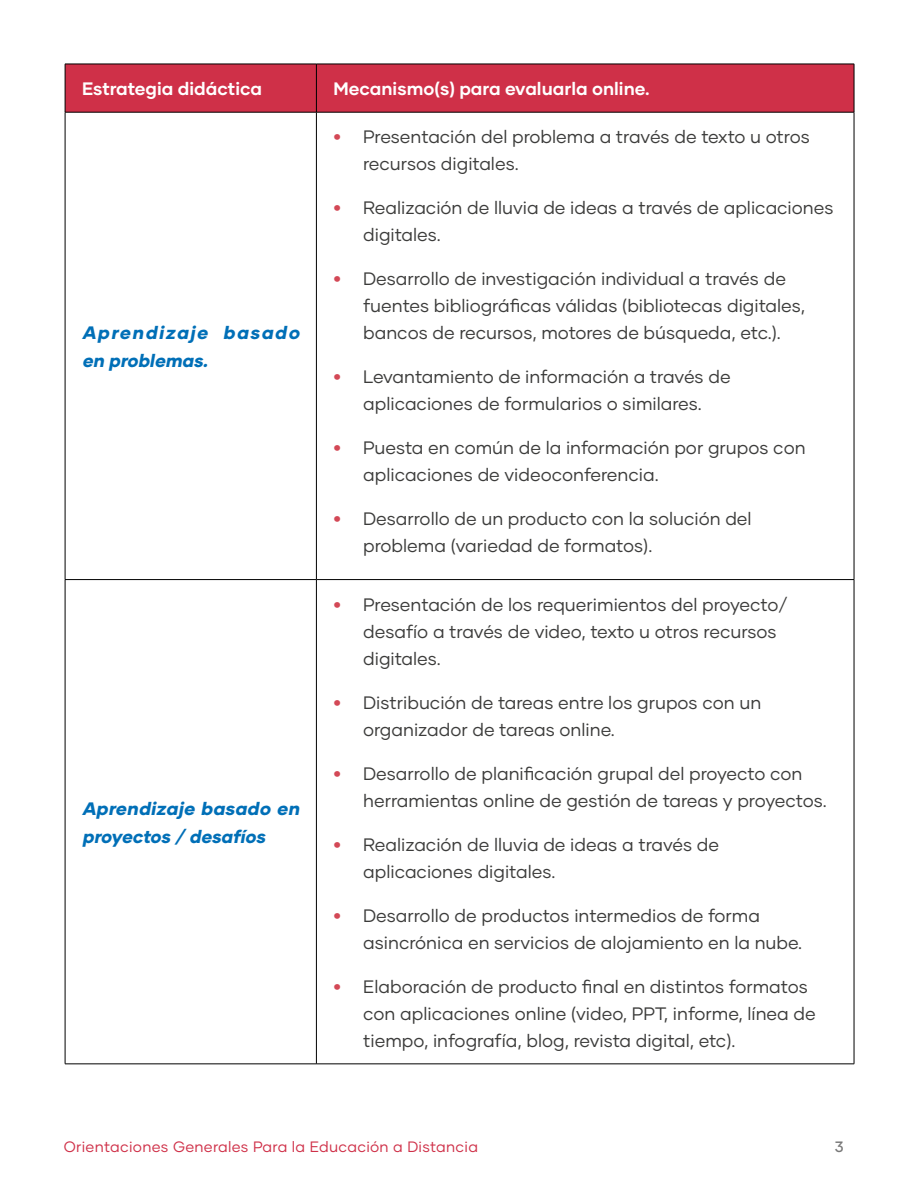
<style>
.page{position:relative;width:918px;height:1188px;background:#fff}
.page>*{position:absolute;margin:0;border:0;box-sizing:border-box;transform-origin:0 0}
.t1{font:18px/27px "Gilmer";color:#3c3c3b}
.t2{font:italic 800 18px/28.5px "Gilmer";color:#006fb7}
.t3{font:700 18px "Gilmer";color:#fff}
.t4{font:15px "Gilmer";letter-spacing:.02em;color:#cf3048}
.t5{font:500 15px "Gilmer";color:#797979}
.s1{font-weight:800;font-size:21px;color:#d34856}
</style>
<div class="page">
<div style="left:66px;top:65px;width:788px;height:47px;background:#cf3048"></div>
<hr style="left:65px;top:64px;width:251px;height:1px;background:#000">
<hr style="left:65px;top:64px;width:1px;height:48px;background:#000">
<hr style="left:316px;top:64px;width:538px;height:1px;background:#000">
<hr style="left:316px;top:64px;width:1px;height:48px;background:#000">
<hr style="left:854px;top:64px;width:1px;height:48px;background:#000">
<hr style="left:65px;top:112px;width:251px;height:1px;background:#000">
<hr style="left:65px;top:112px;width:1px;height:467px;background:#000">
<hr style="left:316px;top:112px;width:538px;height:1px;background:#000">
<hr style="left:316px;top:112px;width:1px;height:467px;background:#000">
<hr style="left:854px;top:112px;width:1px;height:467px;background:#000">
<hr style="left:65px;top:579px;width:251px;height:1px;background:#000">
<hr style="left:65px;top:580px;width:1px;height:484px;background:#000">
<hr style="left:316px;top:579px;width:538px;height:1px;background:#000">
<hr style="left:316px;top:580px;width:1px;height:484px;background:#000">
<hr style="left:854px;top:580px;width:1px;height:484px;background:#000">
<hr style="left:65px;top:1064px;width:251px;height:1px;background:#000">
<hr style="left:316px;top:1064px;width:538px;height:1px;background:#000">
<p class="t3" style="left:82px;top:78px;width:182px">Estrategia didáctica</p>
<p class="t3" style="left:333px;top:78px;width:318px">Mecanismo(s) para evaluarla online.</p>
<p class="t2" style="left:82px;top:318px;width:223px">Aprendizaje basado en problemas.</p>
<p class="t2" style="left:82px;top:794px;width:223px">Aprendizaje basado en proyectos / desafíos</p>
<p class="t1" style="left:363px;top:123px;width:448px;text-indent:-30px"><span class="s1">•</span> Presentación del problema a través de texto u otros recursos digitales.</p>
<p class="t1" style="left:363px;top:194px;width:472px;text-indent:-30px"><span class="s1">•</span> Realización de lluvia de ideas a través de aplicaciones digitales.</p>
<p class="t1" style="left:363px;top:265px;width:443px;text-indent:-30px"><span class="s1">•</span> Desarrollo de investigación individual a través de fuentes bibliográficas válidas (bibliotecas digitales, bancos de recursos, motores de búsqueda, etc.).</p>
<p class="t1" style="left:333px;top:363px;width:399px;text-align:center"><span class="s1">•</span> Levantamiento de información a través de aplicaciones de formularios o similares.</p>
<p class="t1" style="left:363px;top:434px;width:444px;text-indent:-30px"><span class="s1">•</span> Puesta en común de la información por grupos con aplicaciones de videoconferencia.</p>
<p class="t1" style="left:363px;top:505px;width:390px;text-indent:-30px"><span class="s1">•</span> Desarrollo de un producto con la solución del problema (variedad de formatos).</p>
<p class="t1" style="left:363px;top:591px;width:426px;text-indent:-30px"><span class="s1">•</span> Presentación de los requerimientos del proyecto/ desafío a través de video, texto u otros recursos digitales.</p>
<p class="t1" style="left:363px;top:689px;width:400px;text-indent:-30px"><span class="s1">•</span> Distribución de tareas entre los grupos con un organizador de tareas online.</p>
<p class="t1" style="left:363px;top:760px;width:465px;text-indent:-30px"><span class="s1">•</span> Desarrollo de planificación grupal del proyecto con herramientas online de gestión de tareas y proyectos.</p>
<p class="t1" style="left:363px;top:831px;width:357px;text-indent:-30px"><span class="s1">•</span> Realización de lluvia de ideas a través de aplicaciones digitales.</p>
<p class="t1" style="left:363px;top:902px;width:441px;text-indent:-30px"><span class="s1">•</span> Desarrollo de productos intermedios de forma asincrónica en servicios de alojamiento en la nube.</p>
<p class="t1" style="left:363px;top:973px;width:454px;text-indent:-30px"><span class="s1">•</span> Elaboración de producto final en distintos formatos con aplicaciones online (video, PPT, informe, línea de tiempo, infografía, blog, revista digital, etc).</p>
<p class="t4" style="left:64px;top:1137px;width:416px">Orientaciones Generales Para la Educación a Distancia</p>
<p class="t5" style="left:835px;top:1137px;width:10px">3</p>
</div>
